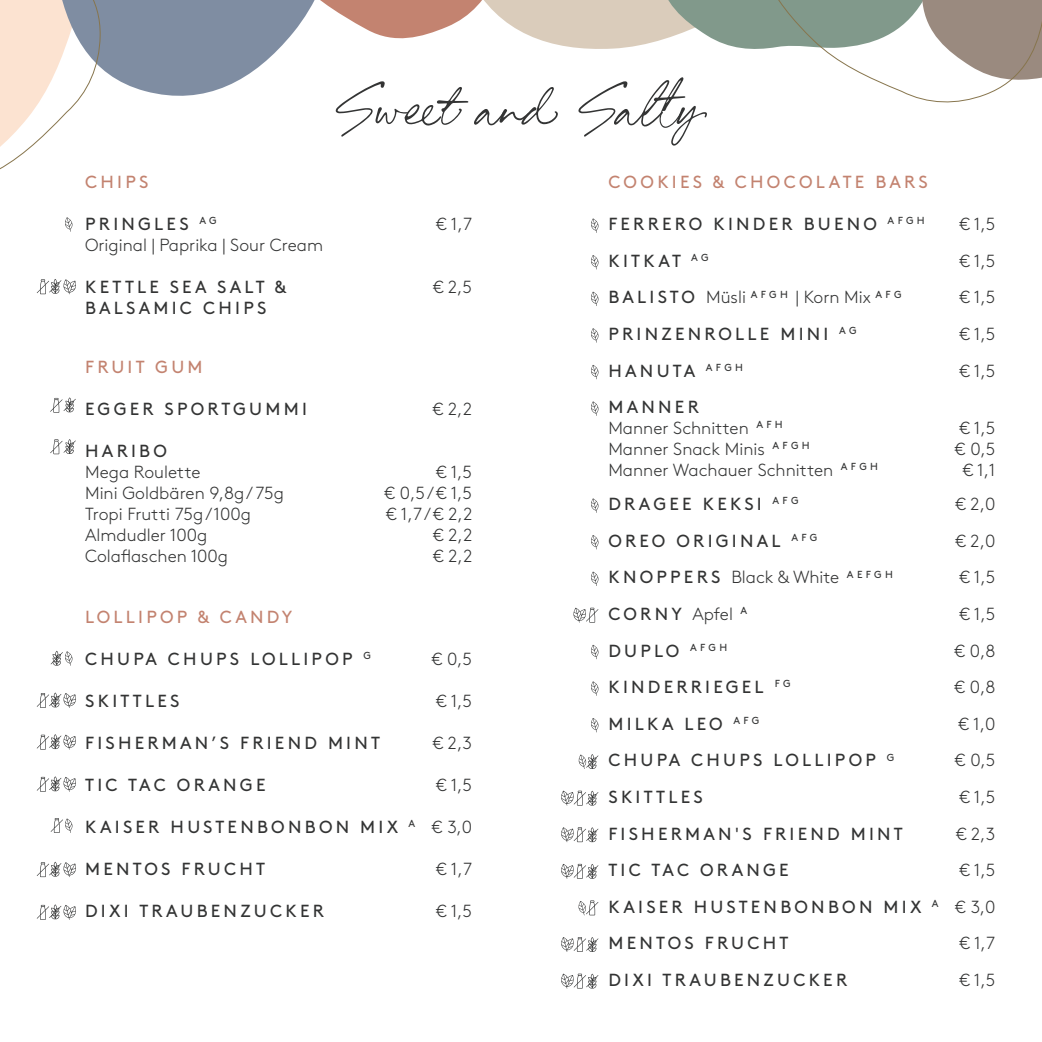
<style>
.page{position:relative;width:1042px;height:1042px;background:#fff}
.page>*{position:absolute;margin:0;border:0;box-sizing:border-box;transform-origin:0 0}
.t1{font:57.75px "Annette Bradford";color:#333434}
.t2{font:17.5px "Brown";letter-spacing:.185em;color:#333434}
.t3{font:300 17.5px/21px "Brown";color:#333434}
.t4{font:17.5px "Brown";letter-spacing:.185em;color:#c38370}
.s1{font-weight:400}
.s2{font-weight:300}
</style>
<div class="page">
<svg style="left:591px;top:218px;width:8px;height:15px"></svg>
<svg style="left:591px;top:255px;width:8px;height:14px"></svg>
<svg style="left:591px;top:292px;width:8px;height:14px"></svg>
<svg style="left:591px;top:328px;width:8px;height:15px"></svg>
<svg style="left:591px;top:365px;width:8px;height:14px"></svg>
<svg style="left:591px;top:401px;width:8px;height:15px"></svg>
<svg style="left:591px;top:498px;width:8px;height:15px"></svg>
<svg style="left:591px;top:535px;width:8px;height:14px"></svg>
<svg style="left:591px;top:571px;width:8px;height:15px"></svg>
<svg style="left:573px;top:608px;width:25px;height:14px"></svg>
<svg style="left:591px;top:645px;width:8px;height:14px"></svg>
<svg style="left:591px;top:681px;width:8px;height:15px"></svg>
<svg style="left:591px;top:718px;width:8px;height:14px"></svg>
<svg style="left:578px;top:754px;width:20px;height:15px"></svg>
<svg style="left:561px;top:790px;width:37px;height:15px"></svg>
<svg style="left:561px;top:827px;width:37px;height:15px"></svg>
<svg style="left:561px;top:864px;width:37px;height:15px"></svg>
<svg style="left:578px;top:900px;width:20px;height:15px"></svg>
<svg style="left:561px;top:937px;width:37px;height:15px"></svg>
<svg style="left:561px;top:973px;width:37px;height:15px"></svg>
<svg style="left:0;top:0;width:1042px;height:170px"></svg>
<svg style="left:65px;top:217px;width:8px;height:15px"></svg>
<svg style="left:37px;top:279px;width:39px;height:15px"></svg>
<svg style="left:51px;top:651px;width:22px;height:15px"></svg>
<svg style="left:37px;top:692px;width:39px;height:16px"></svg>
<svg style="left:37px;top:734px;width:39px;height:15px"></svg>
<svg style="left:37px;top:776px;width:39px;height:16px"></svg>
<svg style="left:37px;top:862px;width:39px;height:15px"></svg>
<svg style="left:37px;top:904px;width:39px;height:16px"></svg>
<svg style="left:51px;top:818px;width:22px;height:15px"></svg>
<svg style="left:50px;top:439px;width:26px;height:15px"></svg>
<svg style="left:50px;top:397px;width:26px;height:16px"></svg>
<p class="t1" style="left:334px;top:76px;width:374px">Sweet and Salty</p>
<p class="t4" style="left:85px;top:169px;width:65px">CHIPS</p>
<p class="t2" style="left:85px;top:211px;width:133px">PRINGLES <sup>AG</sup></p>
<p class="t3" style="left:436px;top:212px;width:37px">€ 1,7</p>
<p class="t3" style="left:85px;top:233px;width:240px">Original | Paprika | Sour Cream</p>
<p class="t2" style="left:85px;top:274px;width:203px">KETTLE SEA SALT &amp;</p>
<p class="t3" style="left:433px;top:275px;width:41px">€ 2,5</p>
<p class="t2" style="left:85px;top:295px;width:183px">BALSAMIC CHIPS</p>
<p class="t4" style="left:85px;top:354px;width:119px">FRUIT GUM</p>
<p class="t2" style="left:85px;top:396px;width:223px">EGGER SPORTGUMMI</p>
<p class="t3" style="left:433px;top:397px;width:41px">€ 2,2</p>
<p class="t3" style="left:85px;top:439px;width:117px"><span class="s1">HARIBO<br></span>Mega Roulette</p>
<p class="t3" style="left:436px;top:460px;width:37px">€ 1,5</p>
<p class="t3" style="left:85px;top:481px;width:200px">Mini Goldbären 9,8g / 75g</p>
<p class="t3" style="left:384px;top:481px;width:89px">€ 0,5 / € 1,5</p>
<p class="t3" style="left:85px;top:502px;width:167px">Tropi Frutti 75g / 100g</p>
<p class="t3" style="left:386px;top:502px;width:88px">€ 1,7 / € 2,2</p>
<p class="t3" style="left:85px;top:523px;width:124px">Almdudler 100g</p>
<p class="t3" style="left:433px;top:523px;width:41px">€ 2,2</p>
<p class="t3" style="left:85px;top:544px;width:145px">Colaflaschen 100g</p>
<p class="t3" style="left:433px;top:544px;width:41px">€ 2,2</p>
<p class="t4" style="left:85px;top:604px;width:209px">LOLLIPOP &amp; CANDY</p>
<p class="t2" style="left:85px;top:646px;width:287px">CHUPA CHUPS LOLLIPOP <sup>G</sup></p>
<p class="t3" style="left:432px;top:647px;width:42px">€ 0,5</p>
<p class="t2" style="left:85px;top:688px;width:96px">SKITTLES</p>
<p class="t3" style="left:436px;top:689px;width:37px">€ 1,5</p>
<p class="t2" style="left:85px;top:730px;width:296px">FISHERMAN’S FRIEND MINT</p>
<p class="t3" style="left:433px;top:731px;width:41px">€ 2,3</p>
<p class="t2" style="left:85px;top:772px;width:182px">TIC TAC ORANGE</p>
<p class="t3" style="left:436px;top:773px;width:37px">€ 1,5</p>
<p class="t2" style="left:85px;top:814px;width:388px">KAISER HUSTENBONBON MIX <sup>A</sup> <span class="s2">€ 3,0</span></p>
<p class="t2" style="left:85px;top:856px;width:181px">MENTOS FRUCHT</p>
<p class="t3" style="left:436px;top:857px;width:37px">€ 1,7</p>
<p class="t2" style="left:85px;top:898px;width:240px">DIXI TRAUBENZUCKER</p>
<p class="t3" style="left:436px;top:899px;width:37px">€ 1,5</p>
<p class="t4" style="left:608px;top:169px;width:321px">COOKIES &amp; CHOCOLATE BARS</p>
<p class="t2" style="left:608px;top:211px;width:318px">FERRERO KINDER BUENO <sup>AFGH</sup></p>
<p class="t3" style="left:959px;top:212px;width:37px">€ 1,5</p>
<p class="t2" style="left:608px;top:247px;width:102px">KITKAT <sup>AG</sup></p>
<p class="t3" style="left:959px;top:249px;width:37px">€ 1,5</p>
<p class="t3" style="left:608px;top:286px;width:294px"><span class="s1">BALISTO</span> Müsli <sup>A</sup> <sup>F</sup> <sup>G</sup> <sup>H</sup> | Korn Mix <sup>A</sup> <sup>F</sup> <sup>G</sup></p>
<p class="t3" style="left:959px;top:286px;width:37px">€ 1,5</p>
<p class="t2" style="left:608px;top:321px;width:250px">PRINZENROLLE MINI <sup>AG</sup></p>
<p class="t3" style="left:959px;top:322px;width:37px">€ 1,5</p>
<p class="t2" style="left:608px;top:357px;width:136px">HANUTA <sup>AFGH</sup></p>
<p class="t3" style="left:959px;top:359px;width:37px">€ 1,5</p>
<p class="t2" style="left:608px;top:394px;width:92px">MANNER</p>
<p class="t3" style="left:608px;top:416px;width:176px">Manner Schnitten <sup>A</sup> <sup>F</sup> <sup>H</sup></p>
<p class="t3" style="left:959px;top:416px;width:37px">€ 1,5</p>
<p class="t3" style="left:608px;top:437px;width:203px">Manner Snack Minis <sup>A</sup> <sup>F</sup> <sup>G</sup> <sup>H</sup></p>
<p class="t3" style="left:955px;top:437px;width:42px">€ 0,5</p>
<p class="t3" style="left:608px;top:458px;width:271px">Manner Wachauer Schnitten <sup>A</sup> <sup>F</sup> <sup>G</sup> <sup>H</sup></p>
<p class="t3" style="left:962px;top:458px;width:34px">€ 1,1</p>
<p class="t2" style="left:608px;top:491px;width:192px">DRAGEE KEKSI <sup>AFG</sup></p>
<p class="t3" style="left:955px;top:492px;width:41px">€ 2,0</p>
<p class="t2" style="left:608px;top:527px;width:210px">OREO ORIGINAL <sup>AFG</sup></p>
<p class="t3" style="left:955px;top:529px;width:41px">€ 2,0</p>
<p class="t3" style="left:608px;top:565px;width:286px"><span class="s1">KNOPPERS</span> Black &amp; White <sup>AEFGH</sup></p>
<p class="t3" style="left:959px;top:565px;width:37px">€ 1,5</p>
<p class="t2" style="left:608px;top:600px;width:140px">CORNY <span class="s2">Apfel</span> <sup>A</sup></p>
<p class="t3" style="left:959px;top:602px;width:37px">€ 1,5</p>
<p class="t2" style="left:608px;top:637px;width:120px">DUPLO <sup>AFGH</sup></p>
<p class="t3" style="left:954px;top:639px;width:42px">€ 0,8</p>
<p class="t2" style="left:608px;top:674px;width:184px">KINDERRIEGEL <sup>FG</sup></p>
<p class="t3" style="left:954px;top:675px;width:42px">€ 0,8</p>
<p class="t2" style="left:608px;top:710px;width:152px">MILKA LEO <sup>AFG</sup></p>
<p class="t3" style="left:958px;top:712px;width:38px">€ 1,0</p>
<p class="t2" style="left:608px;top:747px;width:287px">CHUPA CHUPS LOLLIPOP <sup>G</sup></p>
<p class="t3" style="left:955px;top:748px;width:42px">€ 0,5</p>
<p class="t2" style="left:608px;top:783px;width:96px">SKITTLES</p>
<p class="t3" style="left:959px;top:785px;width:37px">€ 1,5</p>
<p class="t2" style="left:608px;top:820px;width:296px">FISHERMAN'S FRIEND MINT</p>
<p class="t3" style="left:956px;top:822px;width:41px">€ 2,3</p>
<p class="t2" style="left:608px;top:856px;width:182px">TIC TAC ORANGE</p>
<p class="t3" style="left:959px;top:858px;width:37px">€ 1,5</p>
<p class="t2" style="left:608px;top:893px;width:388px">KAISER HUSTENBONBON MIX <sup>A</sup> <span class="s2">€ 3,0</span></p>
<p class="t2" style="left:608px;top:930px;width:181px">MENTOS FRUCHT</p>
<p class="t3" style="left:959px;top:931px;width:37px">€ 1,7</p>
<p class="t2" style="left:608px;top:966px;width:240px">DIXI TRAUBENZUCKER</p>
<p class="t3" style="left:959px;top:968px;width:37px">€ 1,5</p>
</div>
